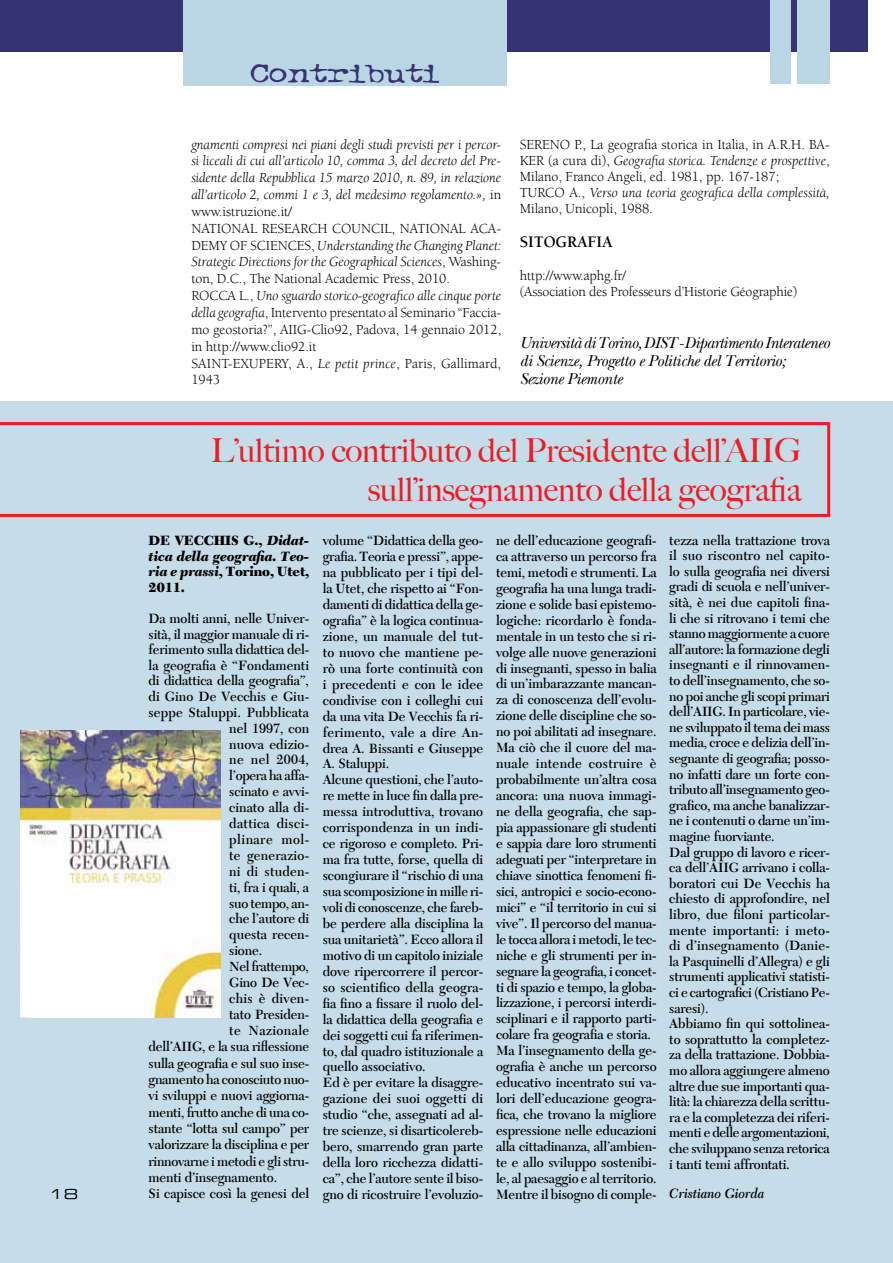
<style>
.page{position:relative;width:893px;height:1263px;background:#fff}
.page>*{position:absolute;margin:0;border:0;box-sizing:border-box;transform-origin:0 0}
.t1{font:500 33px/39.6px "Big Caslon";letter-spacing:-.005em;color:#ed1d24;text-align:right}
.t2{font:30px "Typewriter OS Oldstyle";color:#353373;scale:1.35 1}
.t3{font:italic 16.5px/18.3px "New Baskerville";letter-spacing:-.01em;color:#000}
.t4{font:700 16.5px "Berkeley";letter-spacing:-.01em;color:#000}
.t5{font:italic 14.25px/16.8px "Berkeley";letter-spacing:-.005em;color:#000}
.t6{font:14.25px/16px "Berkeley";letter-spacing:-.005em;color:#000}
.t7{font:600 14.1px/15.9px "New Caledonia";letter-spacing:-.005em;color:#000;scale:.95 1}
.t8{font:italic 900 14.1px/15.6px "New Caledonia";letter-spacing:-.01em;color:#000;text-align:justify;scale:.95 1}
.t9{font:600 14.1px "New Caledonia";letter-spacing:.015em;color:#000;scale:.95 1}
.t10{font:600 14.1px "New Caledonia";letter-spacing:.025em;color:#000;scale:.95 1}
.t11{font:italic 600 14.1px "New Caledonia";letter-spacing:-.01em;color:#000;scale:.95 1}
.t12{font:600 14.1px "New Caledonia";letter-spacing:-.025em;color:#000;scale:.95 1}
.t13{font:600 14.1px "New Caledonia";letter-spacing:.035em;color:#000;scale:.95 1}
.t14{font:600 14.1px "New Caledonia";letter-spacing:.03em;color:#000;scale:.95 1}
.t15{font:13.5px "Eurostile Extended Two";color:#000;scale:1.11 1}
.s1{font-style:normal}
.s2{font-style:italic}
</style>
<div class="page">
<div style="left:0;top:0;width:867px;height:51px;background:#353373"></div>
<div style="left:0;top:401px;width:893px;height:862px;background:#c6dde9"></div>
<svg style="left:0;top:422px;width:830px;height:95px"></svg>
<img style="left:20px;top:730px;width:201px;height:287px">
<div style="left:797px;top:0;width:33px;height:83px;background:#bad6e4"></div>
<div style="left:770px;top:0;width:21px;height:83px;background:#bad6e4"></div>
<div style="left:183px;top:0;width:324px;height:85px;background:#bad6e4"></div>
<p class="t15" style="left:49px;top:1185px;width:28px">18</p>
<h2 class="t2" style="left:250px;top:56px;width:142px">Contributi</h2>
<p class="t5" style="left:191px;top:136px;width:311px">gnamenti compresi nei piani degli studi previsti per i percor&shy;si liceali di cui all’articolo 10, comma 3, del decreto del Pre&shy;sidente della Repubblica 15 marzo 2010, n. 89, in relazione all’articolo 2, commi 1 e 3, del medesimo regolamento.», <span class="s1">in www.istruzione.it/<br>NATIONAL RESEARCH COUNCIL, NATIONAL ACA-DEMY OF SCIENCES,</span> Understanding the Changing Planet:<br>Strategic Directions for the Geographical Sciences<span class="s1">, Washing&shy;ton, D.C., The National Academic Press, 2010.<br>ROCCA L.,</span> Uno sguardo storico-geografico alle cinque porte della geografia<span class="s1">, Intervento presentato al Seminario “Faccia&shy;mo geostoria?”, AIIG-Clio92, Padova, 14 gennaio 2012, in http://www.clio92.it<br>SAINT-EXUPERY, A.,</span> Le petit prince<span class="s1">, Paris, Gallimard, 1943</span></p>
<p class="t6" style="left:520px;top:136px;width:311px">SERENO P., La geografia storica in Italia, in A.R.H. BA-KER (a cura di), <span class="s2">Geografia storica. Tendenze e prospettive</span>, Milano, Franco Angeli, ed. 1981, pp. 167-187;<br>TURCO A., <span class="s2">Verso una teoria geografica della complessità, </span>Milano, Unicopli, 1988.</p>
<p class="t4" style="left:520px;top:233px;width:94px">SITOGRAFIA</p>
<p class="t6" style="left:520px;top:267px;width:279px">http://www.aphg.fr/<br>(Association des Professeurs d’Historie Géographie)</p>
<p class="t3" style="left:520px;top:333px;width:311px">Università di Torino, DIST - Dipartimento Interateneo di Scienze, Progetto e Politiche del Territorio;<br>Sezione Piemonte</p>
<h1 class="t1" style="left:211px;top:431px;width:592px">L’ultimo contributo del Presidente dell’AIIG sull’insegnamento della geografia</h1>
<p class="t8" style="left:149px;top:533px;width:170px"><span class="s1">DE VECCHIS G.,</span> Didat&shy;tica della geografia. Teo&shy;ria e prassi<span class="s1">, Torino, Utet, 2011.</span></p>
<p class="t7" style="left:149px;top:611px;width:170px">Da molti anni, nelle Univer-</p>
<p class="t7" style="left:149px;top:626px;width:170px">sità, il maggior manuale di ri-</p>
<p class="t7" style="left:149px;top:642px;width:170px">ferimento sulla didattica del-</p>
<p class="t7" style="left:149px;top:657px;width:170px">la geografia è “Fondamenti</p>
<p class="t7" style="left:149px;top:673px;width:170px">di didattica della geografia”,</p>
<p class="t7" style="left:149px;top:689px;width:170px">di Gino De Vecchis e Giu-</p>
<p class="t7" style="left:149px;top:704px;width:170px">seppe Staluppi. Pubblicata</p>
<p class="t7" style="left:229px;top:720px;width:86px">nel 1997, con</p>
<p class="t7" style="left:229px;top:736px;width:86px">nuova edizio-</p>
<p class="t10" style="left:229px;top:751px;width:85px">ne nel 2004,</p>
<p class="t7" style="left:229px;top:768px;width:86px">l’opera ha affa-</p>
<p class="t7" style="left:229px;top:784px;width:86px">scinato e avvi-</p>
<p class="t7" style="left:229px;top:800px;width:86px">cinato alla di-</p>
<p class="t10" style="left:229px;top:815px;width:86px">dattica disci-</p>
<p class="t13" style="left:229px;top:831px;width:86px">plinare mol-</p>
<p class="t9" style="left:229px;top:847px;width:86px">te generazio-</p>
<p class="t9" style="left:229px;top:863px;width:86px">ni di studen-</p>
<p class="t7" style="left:229px;top:879px;width:86px">ti, fra i quali, a</p>
<p class="t7" style="left:229px;top:895px;width:86px">suo tempo, an-</p>
<p class="t7" style="left:229px;top:911px;width:86px">che l’autore di</p>
<p class="t7" style="left:229px;top:927px;width:86px">questa recen-</p>
<p class="t7" style="left:229px;top:943px;width:36px">sione.</p>
<p class="t12" style="left:229px;top:958px;width:85px">Nel frattempo,</p>
<p class="t7" style="left:229px;top:975px;width:86px">Gino De Vec-</p>
<p class="t9" style="left:229px;top:990px;width:86px">chis è diven-</p>
<p class="t7" style="left:229px;top:1006px;width:86px">tato Presiden-</p>
<p class="t14" style="left:229px;top:1022px;width:86px">te Nazionale</p>
<p class="t7" style="left:149px;top:1039px;width:170px">dell’AIIG, e la sua riflessione</p>
<p class="t7" style="left:149px;top:1055px;width:170px">sulla geografia e sul suo inse-</p>
<p class="t7" style="left:149px;top:1071px;width:170px">gnamento ha conosciuto nuo-</p>
<p class="t7" style="left:149px;top:1088px;width:170px">vi sviluppi e nuovi aggiorna-</p>
<p class="t7" style="left:149px;top:1104px;width:170px">menti, frutto anche di una co-</p>
<p class="t7" style="left:149px;top:1120px;width:170px">stante “lotta sul campo” per</p>
<p class="t7" style="left:149px;top:1137px;width:170px">valorizzare la disciplina e per</p>
<p class="t7" style="left:149px;top:1153px;width:170px">rinnovarne i metodi e gli stru-</p>
<p class="t7" style="left:149px;top:1170px;width:137px">menti d’insegnamento.</p>
<p class="t7" style="left:149px;top:1185px;width:170px">Si capisce così la genesi del</p>
<p class="t7" style="left:323px;top:533px;width:171px">volume “Didattica della geo&shy;grafia. Teoria e pressi”, appe&shy;na pubblicato per i tipi del&shy;la Utet, che rispetto ai “Fon&shy;damenti di didattica della ge&shy;ografia” è la logica continua&shy;zione, un manuale del tut&shy;to nuovo che mantiene pe&shy;rò una forte continuità con i precedenti e con le idee condivise con i colleghi cui da una vita De Vecchis fa ri&shy;ferimento, vale a dire An&shy;drea A. Bissanti e Giuseppe<br>A. Staluppi.<br>Alcune questioni, che l’auto&shy;re mette in luce fin dalla pre&shy;messa introduttiva, trovano corrispondenza in un indi&shy;ce rigoroso e completo. Pri&shy;ma fra tutte, forse, quella di scongiurare il “rischio di una sua scomposizione in mille ri&shy;voli di conoscenze, che fareb&shy;be perdere alla disciplina la sua unitarietà”. Ecco allora il motivo di un capitolo iniziale dove ripercorrere il percor&shy;so scientifico della geogra&shy;fia fino a fissare il ruolo del&shy;la didattica della geografia e dei soggetti cui fa riferimen&shy;to, dal quadro istituzionale a quello associativo.<br>Ed è per evitare la disaggre&shy;gazione dei suoi oggetti di studio “che, assegnati ad al&shy;tre scienze, si disarticolereb&shy;bero, smarrendo gran parte della loro ricchezza didatti&shy;ca”, che l’autore sente il biso&shy;gno di ricostruire l’evoluzio-</p>
<p class="t7" style="left:496px;top:533px;width:171px">ne dell’educazione geografi&shy;ca attraverso un percorso fra temi, metodi e strumenti. La geografia ha una lunga tradi&shy;zione e solide basi epistemo&shy;logiche: ricordarlo è fonda&shy;mentale in un testo che si ri&shy;volge alle nuove generazioni di insegnanti, spesso in balia di un’imbarazzante mancan&shy;za di conoscenza dell’evolu&shy;zione delle discipline che so&shy;no poi abilitati ad insegnare.<br>Ma ciò che il cuore del ma&shy;nuale intende costruire è probabilmente un’altra cosa ancora: una nuova immagi&shy;ne della geografia, che sap&shy;pia appassionare gli studenti e sappia dare loro strumenti adeguati per “interpretare in chiave sinottica fenomeni fi&shy;sici, antropici e socio-econo&shy;mici” e “il territorio in cui si vive”. Il percorso del manua&shy;le tocca allora i metodi, le tec&shy;niche e gli strumenti per in&shy;segnare la geografia, i concet&shy;ti di spazio e tempo, la globa&shy;lizzazione, i percorsi interdi&shy;sciplinari e il rapporto parti&shy;colare fra geografia e storia.<br>Ma l’insegnamento della ge&shy;ografia è anche un percorso educativo incentrato sui va&shy;lori dell’educazione geogra&shy;fica, che trovano la migliore espressione nelle educazioni alla cittadinanza, all’ambien&shy;te e allo sviluppo sostenibi&shy;le, al paesaggio e al territorio.<br>Mentre il bisogno di comple-</p>
<p class="t7" style="left:669px;top:532px;width:171px">tezza nella trattazione trova il suo riscontro nel capito&shy;lo sulla geografia nei diversi gradi di scuola e nell’univer&shy;sità, è nei due capitoli fina&shy;li che si ritrovano i temi che stanno maggiormente a cuore all’autore: la formazione degli insegnanti e il rinnovamen&shy;to dell’insegnamento, che so&shy;no poi anche gli scopi primari dell’AIIG. In particolare, vie&shy;ne sviluppato il tema dei mass media, croce e delizia dell’in&shy;segnante di geografia; posso&shy;no infatti dare un forte con&shy;tributo all’insegnamento geo&shy;grafico, ma anche banalizzar&shy;ne i contenuti o darne un’im&shy;magine fuorviante.<br>Dal gruppo di lavoro e ricer&shy;ca dell’AIIG arrivano i colla&shy;boratori cui De Vecchis ha chiesto di approfondire, nel libro, due filoni particolar&shy;mente importanti: i meto&shy;di d’insegnamento (Danie&shy;la Pasquinelli d’Allegra) e gli strumenti applicativi statisti&shy;ci e cartografici (Cristiano Pe&shy;saresi).<br>Abbiamo fin qui sottolinea&shy;to soprattutto la completez&shy;za della trattazione. Dobbia&shy;mo allora aggiungere almeno altre due sue importanti qua&shy;lità: la chiarezza della scrittu&shy;ra e la completezza dei riferi&shy;menti e delle argomentazioni, che sviluppano senza retorica i tanti temi affrontati.</p>
<p class="t11" style="left:669px;top:1185px;width:102px">Cristiano Giorda</p>
</div>
